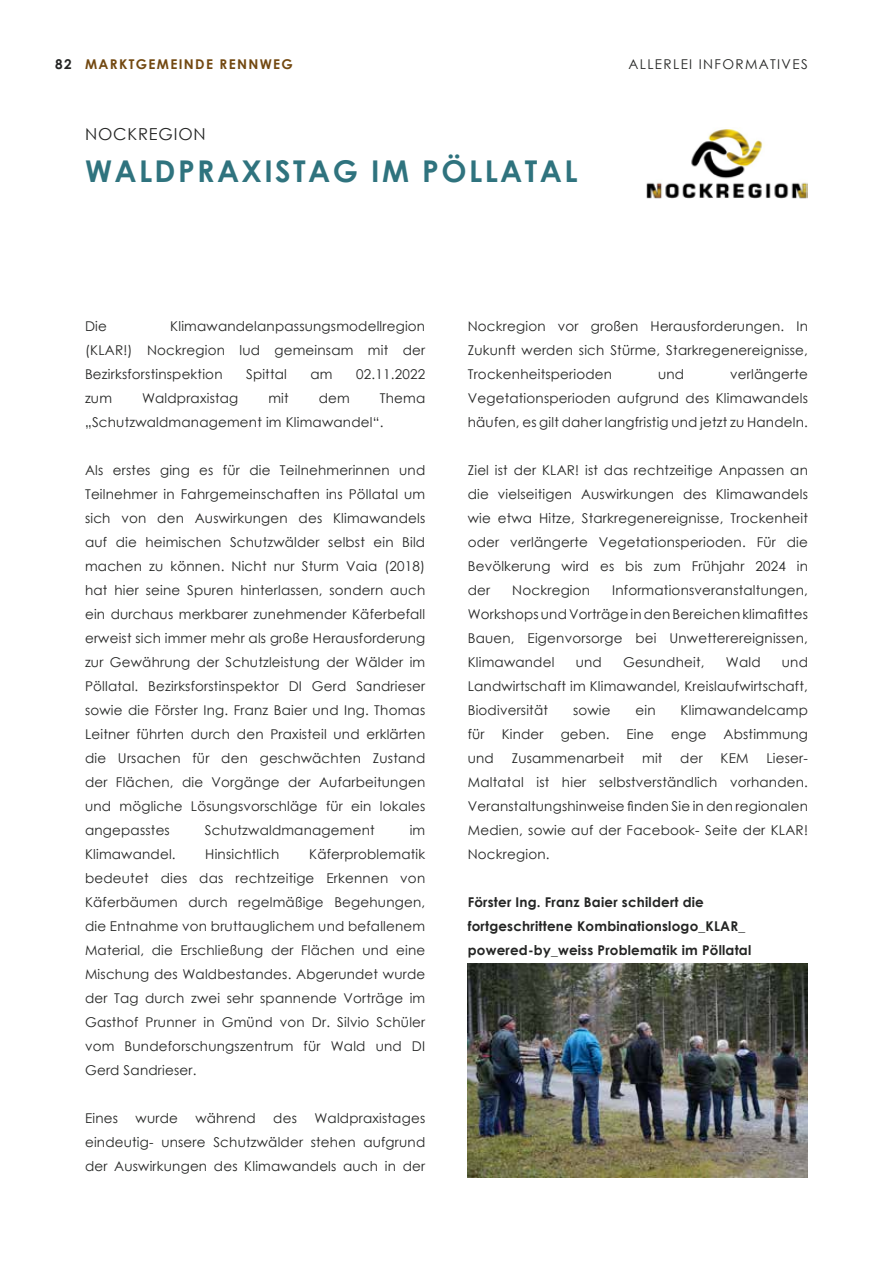
<style>
.page{position:relative;width:893px;height:1263px;background:#fff}
.page>*{position:absolute;margin:0;border:0;box-sizing:border-box;transform-origin:0 0}
.t1{font:700 30px "Century Gothic";letter-spacing:.08em;color:#2f737e}
.t2{font:16.5px "Century Gothic";letter-spacing:.05em;color:#242524}
.t3{font:13.5px/24px "Century Gothic";letter-spacing:.015em;color:#242524;text-align:justify}
.t4{font:700 13.5px/24px "Century Gothic";letter-spacing:.015em;color:#242524}
.t5{font:700 13.5px "Century Gothic";letter-spacing:.1em;color:#734911}
.t6{font:13.5px "Century Gothic";letter-spacing:.1em;color:#242524}
.s1{color:#242524}
</style>
<div class="page">
<img style="left:646px;top:129px;width:162px;height:70px">
<img style="left:468px;top:964px;width:340px;height:214px">
<p class="t5" style="left:55px;top:56px;width:239px"><span class="s1">82</span> MARKTGEMEINDE RENNWEG</p>
<p class="t6" style="left:628px;top:55px;width:181px">ALLERLEI INFORMATIVES</p>
<p class="t2" style="left:85px;top:122px;width:122px">NOCKREGION</p>
<h1 class="t1" style="left:85px;top:152px;width:494px">WALDPRAXISTAG IM PÖLLATAL</h1>
<p class="t3" style="left:85px;top:314px;width:23px">Die</p>
<p class="t3" style="left:85px;top:314px;width:342px;text-indent:85px">Klimawandelanpassungsmodellregion (KLAR!) Nockregion lud gemeinsam mit der Bezirksforstinspektion</p>
<p class="t3" style="left:246px;top:362px;width:42px">Spittal</p>
<p class="t3" style="left:310px;top:362px;width:24px">am</p>
<p class="t3" style="left:356px;top:362px;width:71px">02.11.2022</p>
<p class="t3" style="left:85px;top:386px;width:29px">zum</p>
<p class="t3" style="left:142px;top:386px;width:98px">Waldpraxistag</p>
<p class="t3" style="left:268px;top:386px;width:22px">mit</p>
<p class="t3" style="left:319px;top:386px;width:33px">dem</p>
<p class="t3" style="left:85px;top:386px;width:342px;text-indent:295px">Thema „Schutzwaldmanagement im Klimawandel“.</p>
<p class="t3" style="left:85px;top:458px;width:342px">Als erstes ging es für die Teilnehmerinnen und Teilnehmer in Fahrgemeinschaften ins Pöllatal um sich von den Auswirkungen des Klimawandels auf die heimischen Schutzwälder selbst ein Bild machen zu können. Nicht nur Sturm Vaia (2018) hat hier seine Spuren hinterlassen, sondern auch ein durchaus merkbarer zunehmender Käferbefall erweist sich immer mehr als große Herausforderung zur Gewährung der Schutzleistung der Wälder im Pöllatal. Bezirksforstinspektor DI Gerd Sandrieser sowie die Förster Ing. Franz Baier und Ing. Thomas Leitner führten durch den Praxisteil und erklärten die Ursachen für den geschwächten Zustand der Flächen, die Vorgänge der Aufarbeitungen und mögliche Lösungsvorschläge für ein lokales angepasstes</p>
<p class="t3" style="left:205px;top:818px;width:171px">Schutzwaldmanagement</p>
<p class="t3" style="left:410px;top:818px;width:17px">im</p>
<p class="t3" style="left:85px;top:842px;width:342px;text-indent:224px">Käferproblematik bedeutet dies das rechtzeitige Erkennen von Käferbäumen durch regelmäßige Begehungen, die Entnahme von bruttauglichem und befallenem Material, die Erschließung der Flächen und eine Mischung des Waldbestandes. Abgerundet wurde der Tag durch zwei sehr spannende Vorträge im Gasthof Prunner in Gmünd von Dr. Silvio Schüler vom Bundeforschungszentrum für Wald und DI Gerd Sandrieser.</p>
<p class="t3" style="left:85px;top:1106px;width:34px">Eines</p>
<p class="t3" style="left:136px;top:1106px;width:44px">wurde</p>
<p class="t3" style="left:195px;top:1106px;width:62px">während</p>
<p class="t3" style="left:273px;top:1106px;width:25px">des</p>
<p class="t3" style="left:85px;top:842px;width:92px">Klimawandel.</p>
<p class="t3" style="left:205px;top:842px;width:76px">Hinsichtlich</p>
<p class="t3" style="left:85px;top:1106px;width:342px;text-indent:229px">Waldpraxistages eindeutig- unsere Schutzwälder stehen aufgrund der Auswirkungen des Klimawandels auch in der</p>
<p class="t3" style="left:468px;top:314px;width:342px">Nockregion vor großen Herausforderungen. In Zukunft werden sich Stürme, Starkregenereignisse, Trockenheitsperioden</p>
<p class="t3" style="left:468px;top:362px;width:342px;text-indent:262px">verlängerte Vegetationsperioden aufgrund des Klimawandels häufen, es gilt daher langfristig und jetzt zu Handeln.</p>
<p class="t3" style="left:468px;top:458px;width:342px">Ziel ist der KLAR! ist das rechtzeitige Anpassen an die vielseitigen Auswirkungen des Klimawandels wie etwa Hitze, Starkregenereignisse, Trockenheit oder verlängerte Vegetationsperioden. Für die Bevölkerung wird es bis zum Frühjahr 2024 in der</p>
<p class="t3" style="left:658px;top:362px;width:28px">und</p>
<p class="t3" style="left:468px;top:578px;width:342px;text-indent:144px">Informationsveranstaltungen, Workshops und Vorträge in den Bereichen klimafittes Bauen, Eigenvorsorge bei Unwetterereignissen, Klimawandel</p>
<p class="t3" style="left:512px;top:578px;width:79px">Nockregion</p>
<p class="t3" style="left:576px;top:650px;width:28px">und</p>
<p class="t3" style="left:623px;top:650px;width:83px">Gesundheit,</p>
<p class="t3" style="left:726px;top:650px;width:36px">Wald</p>
<p class="t3" style="left:468px;top:650px;width:342px;text-indent:314px">und Landwirtschaft im Klimawandel, Kreislaufwirtschaft, Biodiversität</p>
<p class="t3" style="left:573px;top:698px;width:39px">sowie</p>
<p class="t3" style="left:635px;top:698px;width:22px">ein</p>
<p class="t3" style="left:681px;top:698px;width:129px">Klimawandelcamp</p>
<p class="t3" style="left:468px;top:722px;width:18px">für</p>
<p class="t3" style="left:502px;top:722px;width:44px">Kinder</p>
<p class="t3" style="left:561px;top:722px;width:50px">geben.</p>
<p class="t3" style="left:626px;top:722px;width:29px">Eine</p>
<p class="t3" style="left:671px;top:722px;width:37px">enge</p>
<p class="t3" style="left:724px;top:722px;width:86px">Abstimmung</p>
<p class="t3" style="left:468px;top:746px;width:28px">und</p>
<p class="t3" style="left:512px;top:746px;width:114px">Zusammenarbeit</p>
<p class="t3" style="left:642px;top:746px;width:22px">mit</p>
<p class="t3" style="left:680px;top:746px;width:24px">der</p>
<p class="t3" style="left:721px;top:746px;width:30px">KEM</p>
<p class="t3" style="left:468px;top:746px;width:342px;text-indent:299px">Lieser-Maltatal ist hier selbstverständlich vorhanden.<br>Veranstaltungshinweise finden Sie in den regionalen Medien, sowie auf der Facebook- Seite der KLAR!<br>Nockregion.</p>
<p class="t4" style="left:468px;top:890px;width:285px">Förster Ing. Franz Baier schildert die fortgeschrittene Kombinationslogo_KLAR_ powered-by_weiss Problematik im Pöllatal</p>
</div>
